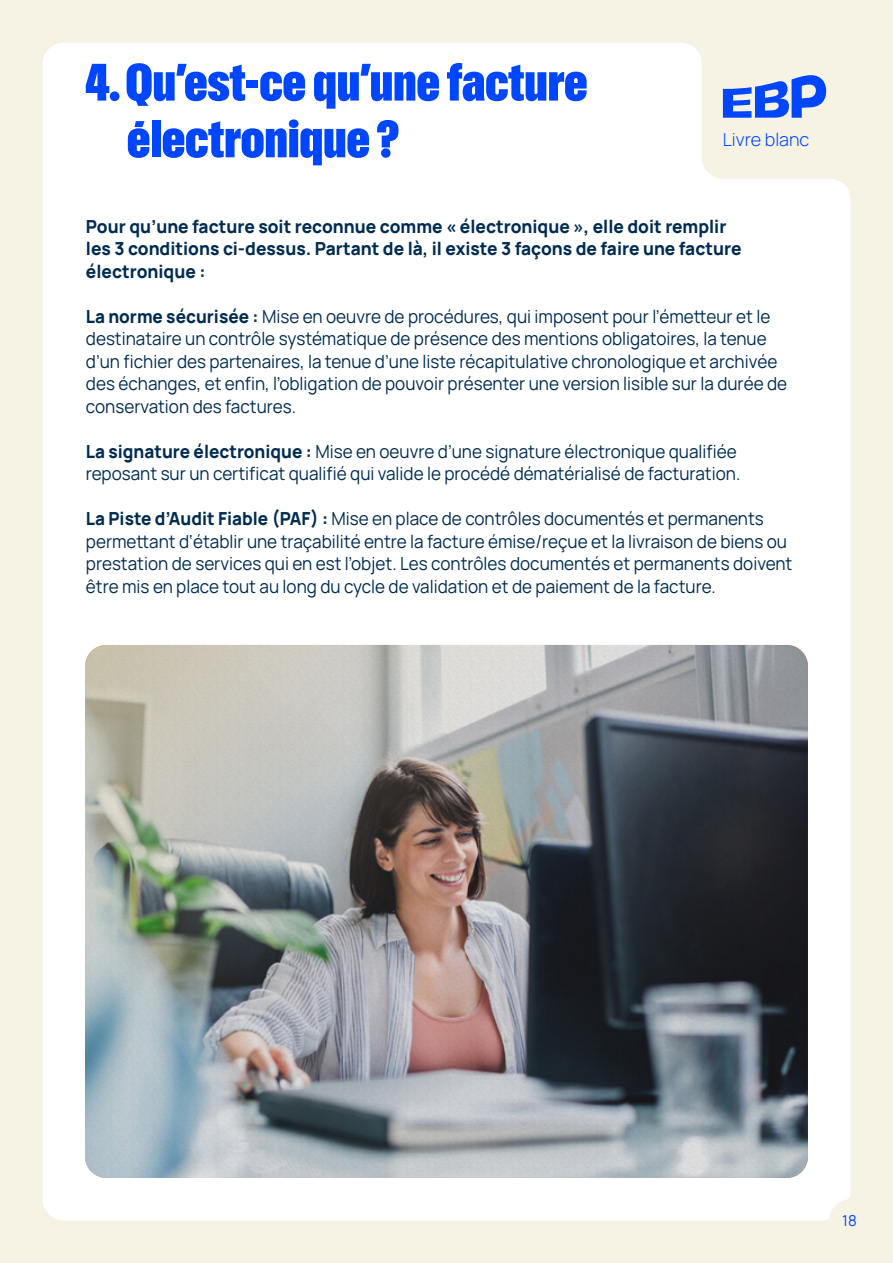
<style>
.page{position:relative;width:893px;height:1263px;background:#f6f2e4}
.page>*{position:absolute;margin:0;border:0;box-sizing:border-box;transform-origin:0 0}
.t1{font:extra-condensed 52.5px/56.7px "EBP Gravity Cyrillic";color:#0046fe}
.t2{font:18px/22.5px "Manrope";color:#002c52;scale:.95 1}
.t3{font:800 18px/22.5px "Manrope";color:#002c52;scale:.96 1}
.t4{font:300 18px "Manrope";color:#0046fe}
.t5{font:15px "Manrope";color:#0046fe}
.s1{font-weight:800}
</style>
<div class="page">
<div style="left:43px;top:43px;width:807px;height:1177px;background:#fff;border-radius:21px"></div>
<div style="left:680px;top:21px;width:192px;height:43px;background:#f6f2e4;border-radius:21px"></div>
<div style="left:829px;top:21px;width:43px;height:179px;background:#f6f2e4;border-radius:21px"></div>
<div style="left:702px;top:43px;width:148px;height:136px;background:#f6f2e4;border-radius:21px"></div>
<svg style="left:723px;top:75px;width:103px;height:43px"></svg>
<img style="left:85px;top:645px;width:723px;height:533px">
<div style="left:829px;top:1199px;width:43px;height:43px;background:#f6f2e4;border-radius:50%"></div>
<h1 class="t1" style="left:127px;top:54px;width:462px;text-indent:-42px">4. Qu’est-ce qu’une facture électronique ?</h1>
<p class="t4" style="left:723px;top:126px;width:88px">Livre blanc</p>
<p class="t3" style="left:86px;top:213px;width:684px">Pour qu’une facture soit reconnue comme « électronique », elle doit remplir les 3 conditions ci‑dessus. Partant de là, il existe 3 façons de faire une facture électronique :</p>
<p class="t2" style="left:86px;top:304px;width:740px"><span class="s1">La norme sécurisée :</span> Mise en oeuvre de procédures, qui imposent pour l’émetteur et le destinataire un contrôle systématique de présence des mentions obligatoires, la tenue d’un fichier des partenaires, la tenue d’une liste récapitulative chronologique et archivée des échanges, et enfin, l’obligation de pouvoir présenter une version lisible sur la durée de conservation des factures.</p>
<p class="t2" style="left:86px;top:439px;width:690px"><span class="s1">La signature électronique :</span> Mise en oeuvre d’une signature électronique qualifiée reposant sur un certificat qualifié qui valide le procédé dématérialisé de facturation.</p>
<p class="t2" style="left:86px;top:506px;width:745px"><span class="s1">La Piste d’Audit Fiable (PAF) :</span> Mise en place de contrôles documentés et permanents permettant d‘établir une traçabilité entre la facture émise/reçue et la livraison de biens ou prestation de services qui en est l’objet. Les contrôles documentés et permanents doivent être mis en place tout au long du cycle de validation et de paiement de la facture.</p>
<p class="t5" style="left:842px;top:1209px;width:16px">18</p>
</div>
